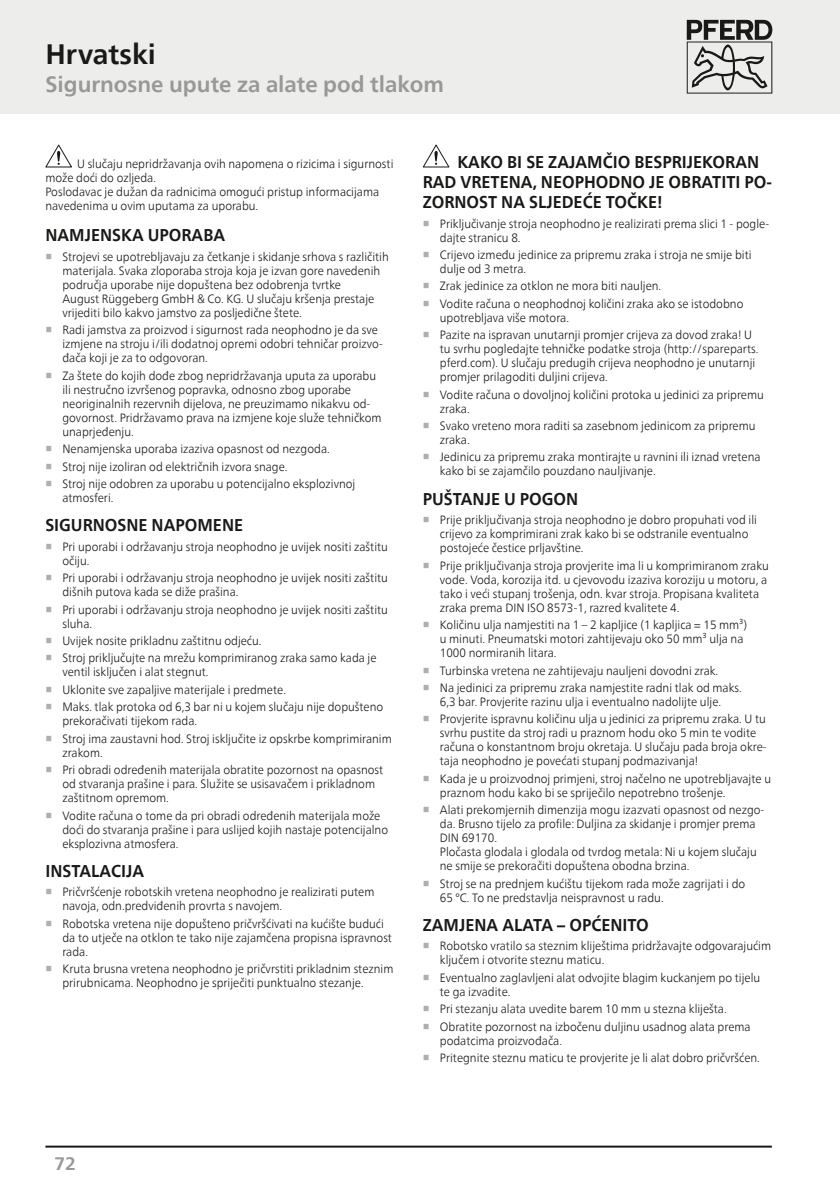
<style>
.page{position:relative;width:840px;height:1191px;background:#fff}
.page>*{position:absolute;margin:0;border:0;box-sizing:border-box;transform-origin:0 0}
.Headline{font:700 28px "Neue Frutiger World";color:#191917}
.Subhead_grau{font:700 22px "Neue Frutiger World";color:#989898}
.t1{font:700 18px "Neue Frutiger World";color:#989898}
.Copy_Head{font:700 17px/20px "Neue Frutiger World";color:#191917;scale:.95 1}
.Copy{font:300 12px/14px "Neue Frutiger World";color:#191917;scale:.95 1}
.s1{font-family:"Arial Unicode MS";font-weight:700;color:#aeaeae}
</style>
<div class="page">
<div style="left:0;top:0;width:839px;height:113px;background:#ededec"></div>
<hr style="left:839px;top:0;width:1px;height:113px;background:#ededec">
<svg style="left:45px;top:145px;width:27px;height:22px"></svg>
<svg style="left:422px;top:145px;width:27px;height:22px"></svg>
<svg style="left:686px;top:20px;width:85px;height:74px"></svg>
<hr style="left:45px;top:1145px;width:726px;height:2px;background:#191917">
<p class="Headline" style="left:45px;top:29px;width:112px">Hrvatski</p>
<p class="Subhead_grau" style="left:45px;top:65px;width:400px">Sigurnosne upute za alate pod tlakom</p>
<p class="Copy" style="left:45px;top:157px;width:367px;text-indent:32px">U slučaju nepridržavanja ovih napomena o rizicima i sigurnosti može doći do ozljeda.<br>Poslodavac je dužan da radnicima omogući pristup informacijama navedenima u ovim uputama za uporabu.</p>
<p class="Copy_Head" style="left:45px;top:225px;width:191px">NAMJENSKA UPORABA</p>
<p class="Copy" style="left:62px;top:250px;width:345px;text-indent:-17px"><span class="s1">■</span> Strojevi se upotrebljavaju za četkanje i skidanje srhova s različitih materijala. Svaka zloporaba stroja koja je izvan gore navedenih područja uporabe nije dopuštena bez odobrenja tvrtke<br>August Rüggeberg GmbH &amp; Co. KG. U slučaju kršenja prestaje vrijediti bilo kakvo jamstvo za posljedične štete.</p>
<p class="Copy" style="left:62px;top:323px;width:338px;text-indent:-17px"><span class="s1">■</span> Radi jamstva za proizvod i sigurnost rada neophodno je da sve izmjene na stroju i/ili dodatnoj opremi odobri tehničar proizvo&shy;đača koji je za to odgovoran.</p>
<p class="Copy" style="left:62px;top:369px;width:337px;text-indent:-17px"><span class="s1">■</span> Za štete do kojih dođe zbog nepridržavanja uputa za uporabu ili nestručno izvršenog popravka, odnosno zbog uporabe neoriginalnih rezervnih dijelova, ne preuzimamo nikakvu od&shy;govornost. Pridržavamo prava na izmjene koje služe tehničkom unaprjeđenju.</p>
<p class="Copy" style="left:45px;top:442px;width:301px"><span class="s1">■</span> Nenamjenska uporaba izaziva opasnost od nezgoda.</p>
<p class="Copy" style="left:45px;top:459px;width:256px"><span class="s1">■</span> Stroj nije izoliran od električnih izvora snage.</p>
<p class="Copy" style="left:62px;top:477px;width:310px;text-indent:-17px"><span class="s1">■</span> Stroj nije odobren za uporabu u potencijalno eksplozivnoj atmosferi.</p>
<p class="Copy_Head" style="left:45px;top:515px;width:210px">SIGURNOSNE NAPOMENE</p>
<p class="Copy" style="left:62px;top:539px;width:344px;text-indent:-17px"><span class="s1">■</span> Pri uporabi i održavanju stroja neophodno je uvijek nositi zaštitu očiju.</p>
<p class="Copy" style="left:62px;top:571px;width:344px;text-indent:-17px"><span class="s1">■</span> Pri uporabi i održavanju stroja neophodno je uvijek nositi zaštitu dišnih putova kada se diže prašina.</p>
<p class="Copy" style="left:62px;top:602px;width:344px;text-indent:-17px"><span class="s1">■</span> Pri uporabi i održavanju stroja neophodno je uvijek nositi zaštitu sluha.</p>
<p class="Copy" style="left:45px;top:634px;width:229px"><span class="s1">■</span> Uvijek nosite prikladnu zaštitnu odjeću.</p>
<p class="Copy" style="left:62px;top:651px;width:332px;text-indent:-17px"><span class="s1">■</span> Stroj priključujte na mrežu komprimiranog zraka samo kada je ventil isključen i alat stegnut.</p>
<p class="Copy" style="left:45px;top:682px;width:255px"><span class="s1">■</span> Uklonite sve zapaljive materijale i predmete.</p>
<p class="Copy" style="left:62px;top:700px;width:339px;text-indent:-17px"><span class="s1">■</span> Maks. tlak protoka od 6,3 bar ni u kojem slučaju nije dopušteno prekoračivati tijekom rada.</p>
<p class="Copy" style="left:62px;top:731px;width:348px;text-indent:-17px"><span class="s1">■</span> Stroj ima zaustavni hod. Stroj isključite iz opskrbe komprimiranim zrakom.</p>
<p class="Copy" style="left:62px;top:763px;width:339px;text-indent:-17px"><span class="s1">■</span> Pri obradi određenih materijala obratite pozornost na opasnost od stvaranja prašine i para. Služite se usisavačem i prikladnom zaštitnom opremom.</p>
<p class="Copy" style="left:62px;top:808px;width:344px;text-indent:-17px"><span class="s1">■</span> Vodite računa o tome da pri obradi određenih materijala može doći do stvaranja prašine i para uslijed kojih nastaje potencijalno eksplozivna atmosfera.</p>
<p class="Copy_Head" style="left:45px;top:860px;width:105px">INSTALACIJA</p>
<p class="Copy" style="left:62px;top:885px;width:330px;text-indent:-17px"><span class="s1">■</span> Pričvršćenje robotskih vretena neophodno je realizirati putem navoja, odn.predviđenih provrta s navojem.</p>
<p class="Copy" style="left:62px;top:916px;width:348px;text-indent:-17px"><span class="s1">■</span> Robotska vretena nije dopušteno pričvršćivati na kućište budući da to utječe na otklon te tako nije zajamčena propisna ispravnost rada.</p>
<p class="Copy" style="left:62px;top:962px;width:350px;text-indent:-17px"><span class="s1">■</span> Kruta brusna vretena neophodno je pričvrstiti prikladnim steznim prirubnicama. Neophodno je spriječiti punktualno stezanje.</p>
<p class="Copy_Head" style="left:422px;top:152px;width:369px;text-indent:35px">KAKO BI SE ZAJAMČIO BESPRIJEKORAN<br>RAD VRETENA, NEOPHODNO JE OBRATITI PO-<br>ZORNOST NA SLJEDEĆE TOČKE!</p>
<p class="Copy" style="left:439px;top:216px;width:348px;text-indent:-17px"><span class="s1">■</span> Priključivanje stroja neophodno je realizirati prema slici 1 - pogle&shy;dajte stranicu 8.</p>
<p class="Copy" style="left:439px;top:248px;width:329px;text-indent:-17px"><span class="s1">■</span> Crijevo između jedinice za pripremu zraka i stroja ne smije biti dulje od 3 metra.</p>
<p class="Copy" style="left:422px;top:279px;width:252px"><span class="s1">■</span> Zrak jedinice za otklon ne mora biti nauljen.</p>
<p class="Copy" style="left:439px;top:297px;width:321px;text-indent:-17px"><span class="s1">■</span> Vodite računa o neophodnoj količini zraka ako se istodobno upotrebljava više motora.</p>
<p class="Copy" style="left:439px;top:328px;width:336px;text-indent:-17px"><span class="s1">■</span> Pazite na ispravan unutarnji promjer crijeva za dovod zraka! U tu svrhu pogledajte tehničke podatke stroja (http://spareparts. pferd.com). U slučaju predugih crijeva neophodno je unutarnji promjer prilagoditi duljini crijeva.</p>
<p class="Copy" style="left:439px;top:387px;width:342px;text-indent:-17px"><span class="s1">■</span> Vodite računa o dovoljnoj količini protoka u jedinici za pripremu zraka.</p>
<p class="Copy" style="left:439px;top:419px;width:333px;text-indent:-17px"><span class="s1">■</span> Svako vreteno mora raditi sa zasebnom jedinicom za pripremu zraka.</p>
<p class="Copy" style="left:439px;top:450px;width:339px;text-indent:-17px"><span class="s1">■</span> Jedinicu za pripremu zraka montirajte u ravnini ili iznad vretena kako bi se zajamčilo pouzdano nauljivanje.</p>
<p class="Copy_Head" style="left:422px;top:488px;width:165px">PUŠTANJE U POGON</p>
<p class="Copy" style="left:439px;top:513px;width:335px;text-indent:-17px"><span class="s1">■</span> Prije priključivanja stroja neophodno je dobro propuhati vod ili crijevo za komprimirani zrak kako bi se odstranile eventualno postojeće čestice prljavštine.</p>
<p class="Copy" style="left:439px;top:558px;width:347px;text-indent:-17px"><span class="s1">■</span> Prije priključivanja stroja provjerite ima li u komprimiranom zraku vode. Voda, korozija itd. u cjevovodu izaziva koroziju u motoru, a tako i veći stupanj trošenja, odn. kvar stroja. Propisana kvaliteta zraka prema DIN ISO 8573-1, razred kvalitete 4.</p>
<p class="Copy" style="left:439px;top:618px;width:325px;text-indent:-17px"><span class="s1">■</span> Količinu ulja namjestiti na 1 – 2 kapljice (1 kapljica = 15 mm³) u minuti. Pneumatski motori zahtijevaju oko 50 mm³ ulja na<br>1000 normiranih litara.</p>
<p class="Copy" style="left:422px;top:663px;width:312px"><span class="s1">■</span> Turbinska vretena ne zahtijevaju nauljeni dovodni zrak.</p>
<p class="Copy" style="left:422px;top:681px;width:337px;text-align:center"><span class="s1">■</span> Na jedinici za pripremu zraka namjestite radni tlak od maks.<br>6,3 bar. Provjerite razinu ulja i eventualno nadolijte ulje.</p>
<p class="Copy" style="left:439px;top:712px;width:345px;text-indent:-17px"><span class="s1">■</span> Provjerite ispravnu količinu ulja u jedinici za pripremu zraka. U tu svrhu pustite da stroj radi u praznom hodu oko 5 min te vodite računa o konstantnom broju okretaja. U slučaju pada broja okre&shy;taja neophodno je povećati stupanj podmazivanja!</p>
<p class="Copy" style="left:439px;top:771px;width:350px;text-indent:-17px"><span class="s1">■</span> Kada je u proizvodnoj primjeni, stroj načelno ne upotrebljavajte u praznom hodu kako bi se spriječilo nepotrebno trošenje.</p>
<p class="Copy" style="left:439px;top:803px;width:343px;text-indent:-17px"><span class="s1">■</span> Alati prekomjernih dimenzija mogu izazvati opasnost od nezgo&shy;da. Brusno tijelo za profile: Duljina za skidanje i promjer prema DIN 69170.<br>Pločasta glodala i glodala od tvrdog metala: Ni u kojem slučaju ne smije se prekoračiti dopuštena obodna brzina.</p>
<p class="Copy" style="left:439px;top:876px;width:323px;text-indent:-17px"><span class="s1">■</span> Stroj se na prednjem kućištu tijekom rada može zagrijati i do<br>65 °C. To ne predstavlja neispravnost u radu.</p>
<p class="Copy_Head" style="left:422px;top:914px;width:239px">ZAMJENA ALATA – OPĆENITO</p>
<p class="Copy" style="left:439px;top:939px;width:350px;text-indent:-17px"><span class="s1">■</span> Robotsko vratilo sa steznim kliještima pridržavajte odgovarajućim ključem i otvorite steznu maticu.</p>
<p class="Copy" style="left:439px;top:970px;width:338px;text-indent:-17px"><span class="s1">■</span> Eventualno zaglavljeni alat odvojite blagim kuckanjem po tijelu te ga izvadite.</p>
<p class="Copy" style="left:422px;top:1002px;width:321px"><span class="s1">■</span> Pri stezanju alata uvedite barem 10 mm u stezna kliješta.</p>
<p class="Copy" style="left:439px;top:1019px;width:328px;text-indent:-17px"><span class="s1">■</span> Obratite pozornost na izbočenu duljinu usadnog alata prema podatcima proizvođača.</p>
<p class="Copy" style="left:422px;top:1050px;width:356px"><span class="s1">■</span> Pritegnite steznu maticu te provjerite je li alat dobro pričvršćen.</p>
<h3 class="t1" style="left:54px;top:1147px;width:23px">72</h3>
</div>
